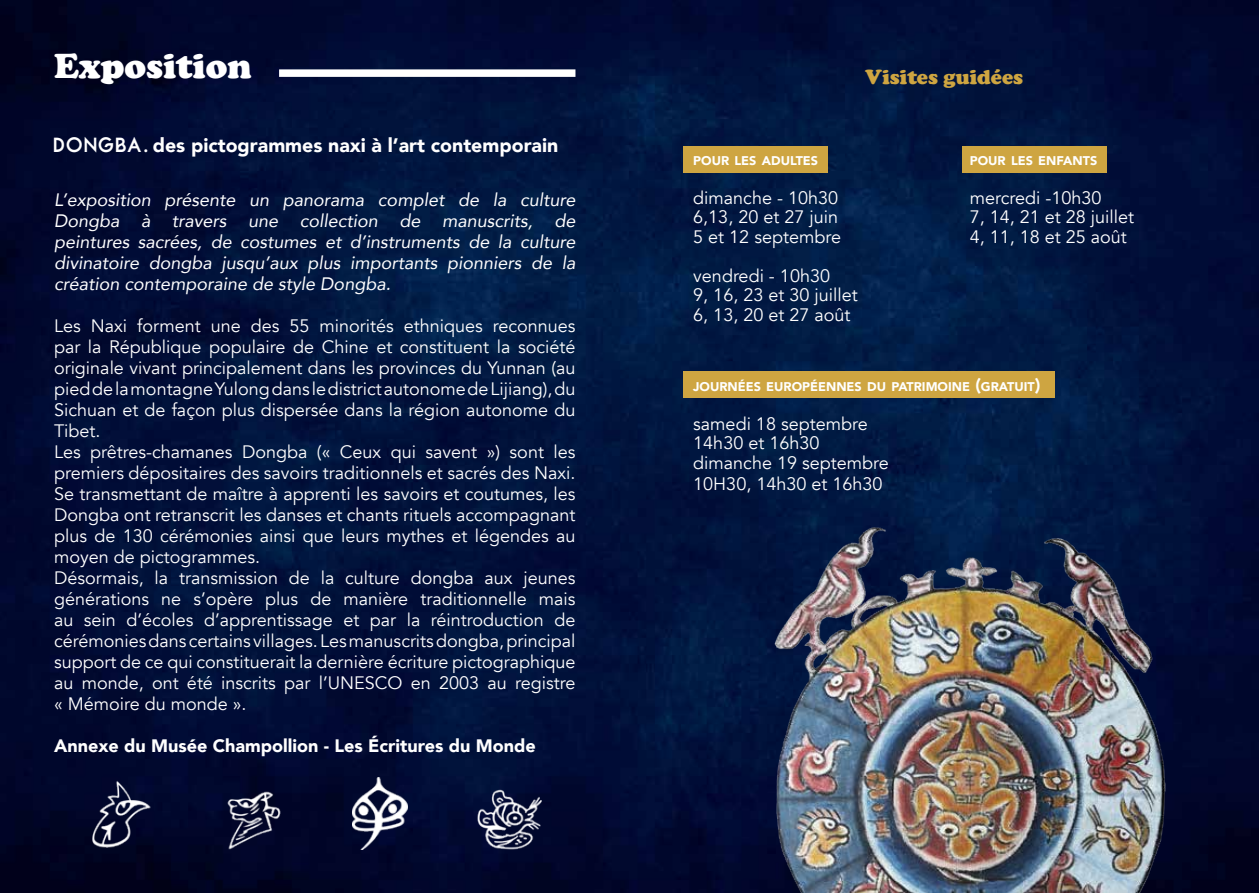
<style>
.page{position:relative;width:1259px;height:893px;background:#fff}
.page>*{position:absolute;margin:0;border:0;box-sizing:border-box;transform-origin:0 0}
.t1{font:900 36px "Cooper";color:#fff}
.t2{font:900 21px "Cooper";color:#cea541}
.t3{font:900 19.5px "Avenir";color:#fff}
.t4{font:18px/21px "Avenir";color:#fff}
.t5{font:italic 18px/21px "Avenir";color:#fff;text-align:justify}
.t6{font:900 18px "Avenir";color:#fff}
.t7{font:900 12.6px "Avenir";color:#fff}
.s1{font-family:"Belgrad";font-weight:700}
.s2{font-family:"Minion Pro";font-weight:700}
.s3{font-size:18px}
</style>
<div class="page">
<img style="left:0;top:0;width:1259px;height:893px">
<img style="left:763px;top:502px;width:413px;height:391px">
<div style="left:279px;top:69px;width:296px;height:8px;background:#fff"></div>
<div style="left:683px;top:147px;width:145px;height:26px;background:#cea541"></div>
<div style="left:962px;top:147px;width:145px;height:26px;background:#cea541"></div>
<div style="left:683px;top:372px;width:371px;height:26px;background:#cea541"></div>
<img style="left:54px;top:763px;width:261px;height:115px">
<img style="left:353px;top:777px;width:54px;height:73px">
<img style="left:445px;top:763px;width:130px;height:115px">
<h1 class="t1" style="left:54px;top:45px;width:199px">Exposition</h1>
<p class="t3" style="left:54px;top:129px;width:506px"><span class="s1">DONGBA</span><span class="s2">.</span> des pictogrammes naxi à l’art contemporain</p>
<p class="t5" style="left:54px;top:189px;width:523px">L’exposition présente un panorama complet de la culture Dongba à travers une collection de manuscrits, de peintures sacrées, de costumes et d’instruments de la culture divinatoire dongba jusqu’aux plus importants pionniers de la création contemporaine de style Dongba.</p>
<p class="t4" style="left:54px;top:316px;width:523px">Les Naxi forment une des 55 minorités ethniques reconnues par la République populaire de Chine et constituent la société originale vivant principalement dans les provinces du Yunnan (au pied de la montagne Yulong dans le district autonome de Lijiang), du Sichuan et de façon plus dispersée dans la région autonome du Tibet.<br>Les prêtres-chamanes Dongba (« Ceux qui savent ») sont les premiers dépositaires des savoirs traditionnels et sacrés des Naxi.<br>Se transmettant de maître à apprenti les savoirs et coutumes, les Dongba ont retranscrit les danses et chants rituels accompagnant plus de 130 cérémonies ainsi que leurs mythes et légendes au moyen de pictogrammes.<br>Désormais, la transmission de la culture dongba aux jeunes générations ne s’opère plus de manière traditionnelle mais au sein d’écoles d’apprentissage et par la réintroduction de cérémonies dans certains villages. Les manuscrits dongba, principal support de ce qui constituerait la dernière écriture pictographique au monde, ont été inscrits par l’UNESCO en 2003 au registre « Mémoire du monde ».</p>
<p class="t6" style="left:54px;top:730px;width:483px">Annexe du Musée Champollion - Les Écritures du Monde</p>
<p class="t2" style="left:865px;top:64px;width:159px">Visites guidées</p>
<p class="t7" style="left:693px;top:150px;width:126px">POUR LES ADULTES</p>
<p class="t4" style="left:693px;top:188px;width:149px;line-height:19.5px">dimanche - 10h30<br>6,13, 20 et 27 juin<br>5 et 12 septembre</p>
<p class="t4" style="left:693px;top:266px;width:166px;line-height:19.5px">vendredi - 10h30<br>9, 16, 23 et 30 juillet<br>6, 13, 20 et 27 août</p>
<p class="t7" style="left:969px;top:150px;width:129px">POUR LES ENFANTS</p>
<p class="t4" style="left:969px;top:188px;width:166px;line-height:19.5px">mercredi -10h30<br>7, 14, 21 et 28 juillet<br>4, 11, 18 et 25 août</p>
<p class="t7" style="left:693px;top:375px;width:348px">JOURNÉES EUROPÉENNES DU PATRIMOINE <span class="s3">(</span>GRATUIT<span class="s3">)</span></p>
<p class="t4" style="left:693px;top:414px;width:197px;line-height:20px">samedi 18 septembre<br>14h30 et 16h30 dimanche 19 septembre<br>10H30, 14h30 et 16h30</p>
</div>
